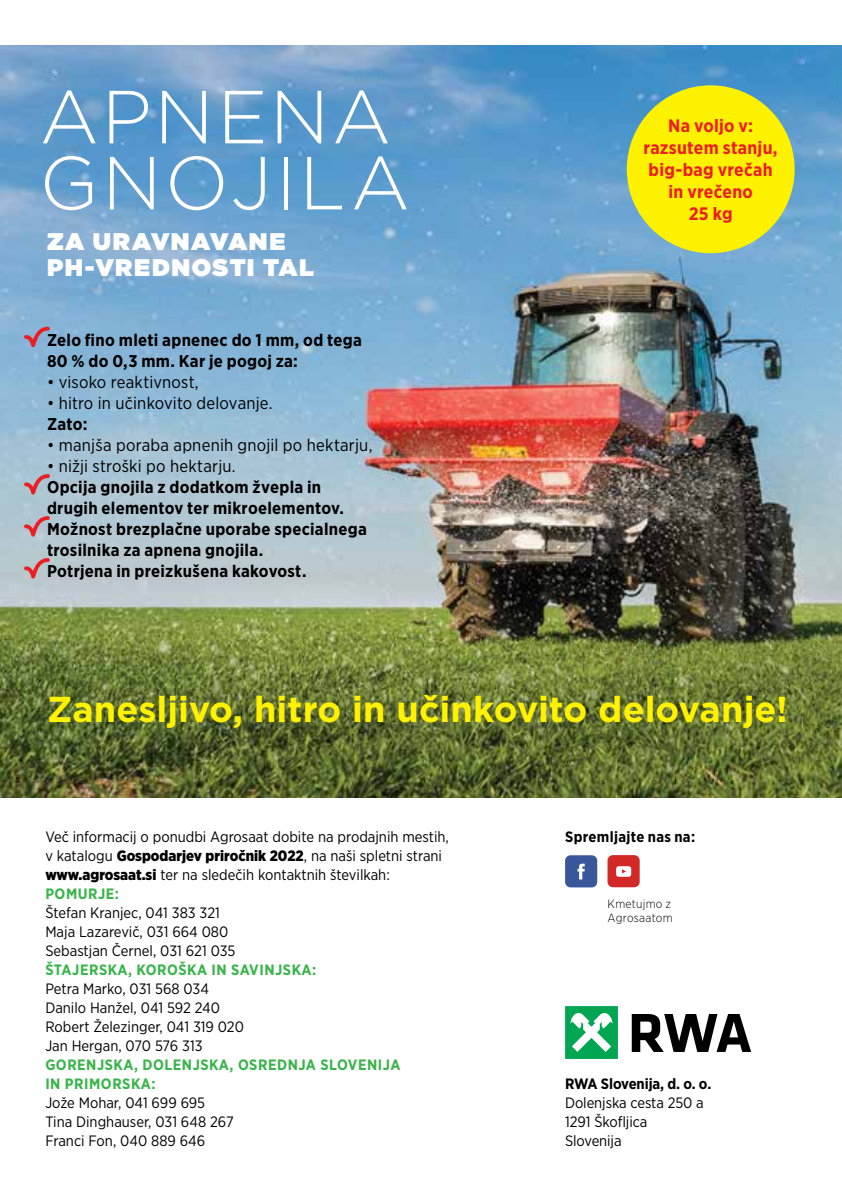
<style>
.page{position:relative;width:842px;height:1191px;background:#fff}
.page>*{position:absolute;margin:0;border:0;box-sizing:border-box;transform-origin:0 0}
.t1{font:300 75px/66px "Gotham";letter-spacing:.045em;color:#fff}
.t2{font:700 36px "Gotham";color:#fff200}
.t3{font:900 24px/26px "Gotham";letter-spacing:.06em;color:#fff}
.t4{font:700 18px/22px "Gotham Narrow";letter-spacing:.015em;color:#ed1d24;text-align:center}
.t5{font:700 17px/21px "Gotham Narrow";letter-spacing:.015em;color:#000}
.t6{font:17px "Gotham Narrow";letter-spacing:.01em;color:#000}
.t7{font:15px/19px "Gotham Narrow";color:#000}
.t8{font:700 15px/19px "Gotham Narrow";letter-spacing:.035em;color:#39b44a}
.t9{font:700 15px "Gotham Narrow";letter-spacing:-.005em;color:#000}
.t10{font:700 15px "Gotham Narrow";letter-spacing:.02em;color:#000}
.t11{font:300 12px/14px "Gotham Narrow";letter-spacing:.02em;color:#000}
.s1{font-weight:900}
.s2{font-weight:700;color:#39b44a}
</style>
<div class="page">
<img style="left:0;top:45px;width:842px;height:752px">
<div style="left:627px;top:85px;width:168px;height:168px;background:#fff200;border-radius:50%"></div>
<div style="left:565px;top:855px;width:32px;height:32px;background:#3b579b;border-radius:5px"></div>
<svg style="left:577px;top:863px;width:8px;height:16px"></svg>
<div style="left:607px;top:855px;width:33px;height:32px;background:#d22827;border-radius:5px"></div>
<svg style="left:616px;top:866px;width:15px;height:11px"></svg>
<svg style="left:632px;top:1014px;width:119px;height:38px"></svg>
<svg style="left:565px;top:1006px;width:53px;height:53px"></svg>
<svg style="left:24px;top:327px;width:26px;height:20px"></svg>
<svg style="left:24px;top:474px;width:26px;height:20px"></svg>
<svg style="left:24px;top:516px;width:26px;height:20px"></svg>
<svg style="left:24px;top:558px;width:26px;height:20px"></svg>
<h1 class="t1" style="left:40px;top:85px;width:372px">APNENA<br>GNOJILA</h1>
<h3 class="t3" style="left:47px;top:228px;width:268px">ZA URAVNAVANE<br>PH-VREDNOSTI TAL</h3>
<p class="t5" style="left:47px;top:330px;width:316px">Zelo fino mleti apnenec do 1 mm, od tega<br>80 % do 0,3 mm. Kar je pogoj za:</p>
<p class="t6" style="left:47px;top:373px;width:153px">• visoko reaktivnost,</p>
<p class="t6" style="left:47px;top:394px;width:227px">• hitro in učinkovito delovanje.</p>
<p class="t5" style="left:47px;top:414px;width:42px">Zato:</p>
<p class="t6" style="left:47px;top:436px;width:327px">• manjša poraba apnenih gnojil po hektarju,</p>
<p class="t6" style="left:47px;top:457px;width:190px">• nižji stroški po hektarju.</p>
<p class="t5" style="left:47px;top:477px;width:321px">Opcija gnojila z dodatkom žvepla in drugih elementov ter mikroelementov.<br>Možnost brezplačne uporabe specialnega trosilnika za apnena gnojila.<br>Potrjena in preizkušena kakovost.</p>
<p class="t4" style="left:644px;top:115px;width:136px">Na voljo v: razsutem stanju, big-bag vrečah in vrečeno<br>25 kg</p>
<h2 class="t2" style="left:47px;top:692px;width:742px">Zanesljivo, hitro in učinkovito delovanje!</h2>
<p class="t7" style="left:45px;top:827px;width:405px">Več informacij o ponudbi Agrosaat dobite na prodajnih mestih, v katalogu <span class="s1">Gospodarjev priročnik 2022</span>, na naši spletni strani <span class="s1">www.agrosaat.si</span> ter na sledečih kontaktnih številkah:<br><span class="s2">POMURJE:</span></p>
<p class="t7" style="left:45px;top:903px;width:192px">Štefan Kranjec, 041 383 321<br>Maja Lazarevič, 031 664 080<br>Sebastjan Černel, 031 621 035</p>
<p class="t8" style="left:45px;top:960px;width:272px">ŠTAJERSKA, KOROŠKA IN SAVINJSKA:</p>
<p class="t7" style="left:45px;top:979px;width:200px">Petra Marko, 031 568 034<br>Danilo Hanžel, 041 592 240<br>Robert Železinger, 041 319 020<br>Jan Hergan, 070 576 313</p>
<p class="t8" style="left:45px;top:1055px;width:357px">GORENJSKA, DOLENJSKA, OSREDNJA SLOVENIJA<br>IN PRIMORSKA:</p>
<p class="t7" style="left:45px;top:1093px;width:190px">Jože Mohar, 041 699 695<br>Tina Dinghauser, 031 648 267<br>Franci Fon, 040 889 646</p>
<p class="t10" style="left:565px;top:828px;width:132px">Spremljajte nas na:</p>
<p class="t11" style="left:608px;top:897px;width:66px">Kmetujmo z<br>Agrosaatom</p>
<p class="t9" style="left:565px;top:1075px;width:148px">RWA Slovenija, d. o. o.</p>
<p class="t7" style="left:565px;top:1093px;width:140px">Dolenjska cesta 250 a<br>1291 Škofljica<br>Slovenija</p>
</div>
